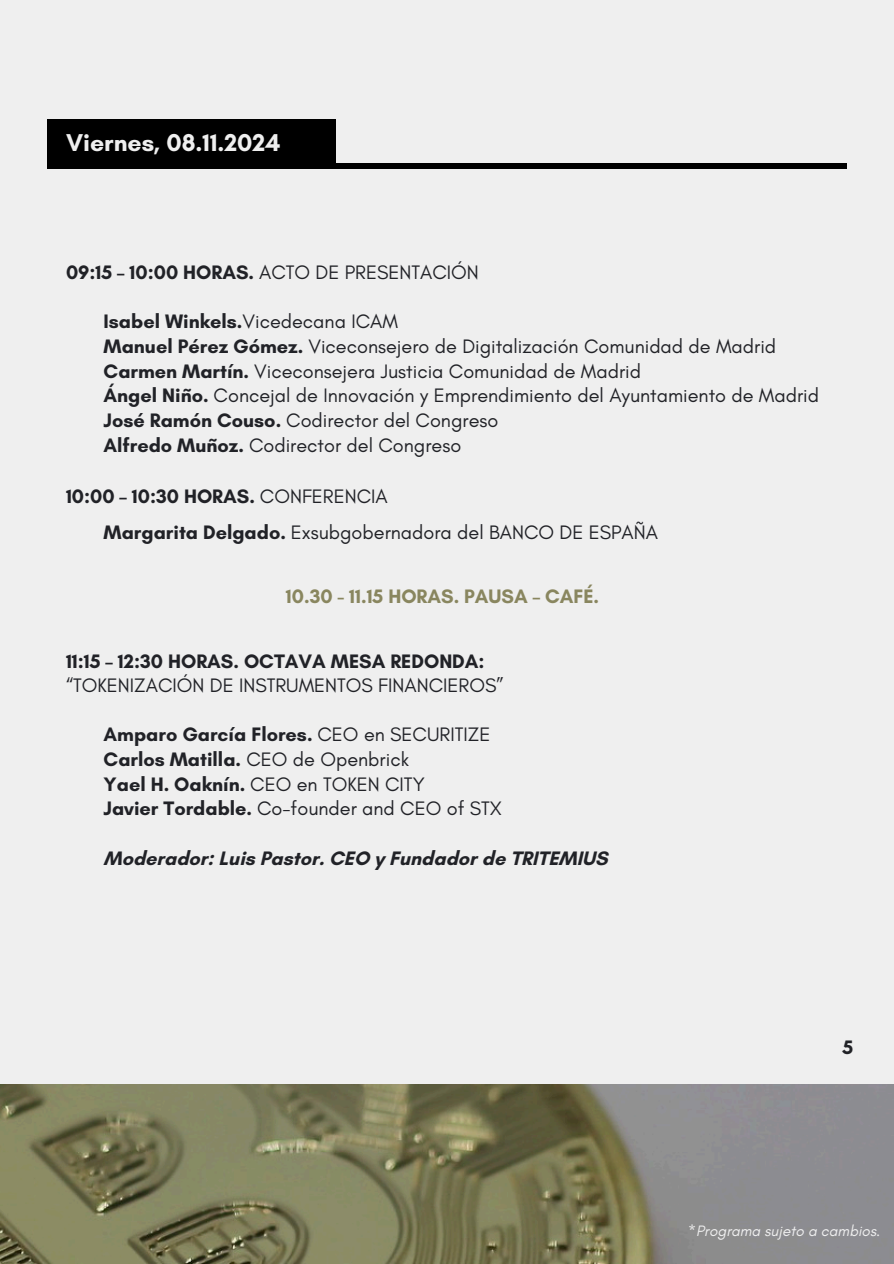
<style>
.page{position:relative;width:894px;height:1264px;background:#fff}
.page>*{position:absolute;margin:0;border:0;box-sizing:border-box;transform-origin:0 0}
.t1{font:700 24.75px "Glacial Indifference";color:#efefef}
.t2{font:19.8px/24.8px "Glacial Indifference";color:#212227}
.t3{font:700 19.8px "Glacial Indifference";color:#212227}
.t4{font:700 19.8px "Glacial Indifference";color:#89865f}
.t5{font:italic 15.3px "Glacial Indifference";color:#efefef}
.s1{font-weight:700}
.s2{font-weight:400}
</style>
<div class="page">
<div style="left:0;top:0;width:893px;height:1263px;background:#efefef"></div>
<div style="left:48px;top:163px;width:798px;height:6px;background:#000"></div>
<div style="left:48px;top:119px;width:287px;height:50px;background:#000"></div>
<img style="left:0;top:1084px;width:893px;height:179px">
<h3 class="t1" style="left:66px;top:128px;width:216px">Viernes, 08.11.2024</h3>
<h3 class="t2" style="left:66px;top:260px;width:414px"><span class="s1">09:15 – 10:00 HORAS.</span> ACTO DE PRESENTACIÓN</h3>
<h4 class="t2" style="left:104px;top:309px;width:716px"><span class="s1">Isabel Winkels.</span>Vicedecana ICAM<br><span class="s1">Manuel Pérez Gómez.</span> Viceconsejero de Digitalización Comunidad de Madrid <span class="s1">Carmen Martín.</span> Viceconsejera Justicia Comunidad de Madrid<br><span class="s1">Ángel Niño.</span> Concejal de Innovación y Emprendimiento del Ayuntamiento de Madrid <span class="s1">José Ramón Couso.</span> Codirector del Congreso<br><span class="s1">Alfredo Muñoz.</span> Codirector del Congreso</h4>
<h3 class="t3" style="left:66px;top:484px;width:323px">10:00 – 10:30 HORAS. <span class="s2">CONFERENCIA</span></h3>
<p class="t2" style="left:104px;top:520px;width:556px"><span class="s1">Margarita Delgado.</span> Exsubgobernadora del BANCO DE ESPAÑA</p>
<h5 class="t4" style="left:286px;top:584px;width:314px">10.30 - 11.15 HORAS. PAUSA – CAFÉ.</h5>
<h5 class="t2" style="left:66px;top:648px;width:439px"><span class="s1">11:15 – 12:30 HORAS. OCTAVA MESA REDONDA: </span>“TOKENIZACIÓN DE INSTRUMENTOS FINANCIEROS”</h5>
<p class="t2" style="left:104px;top:721px;width:400px"><span class="s1">Amparo García Flores.</span> CEO en SECURITIZE <span class="s1">Carlos Matilla.</span> CEO de Openbrick<br><span class="s1">Yael H. Oaknín.</span> CEO en TOKEN CITY<br><span class="s1">Javier Tordable.</span> Co-founder and CEO of STX</p>
<p class="t3" style="left:104px;top:846px;width:505px">Moderador: Luis Pastor. CEO y Fundador de TRITEMIUS</p>
<h2 class="t3" style="left:842px;top:1034px;width:12px">5</h2>
<h5 class="t5" style="left:687px;top:1221px;width:194px">*Programa sujeto a cambios.</h5>
</div>
